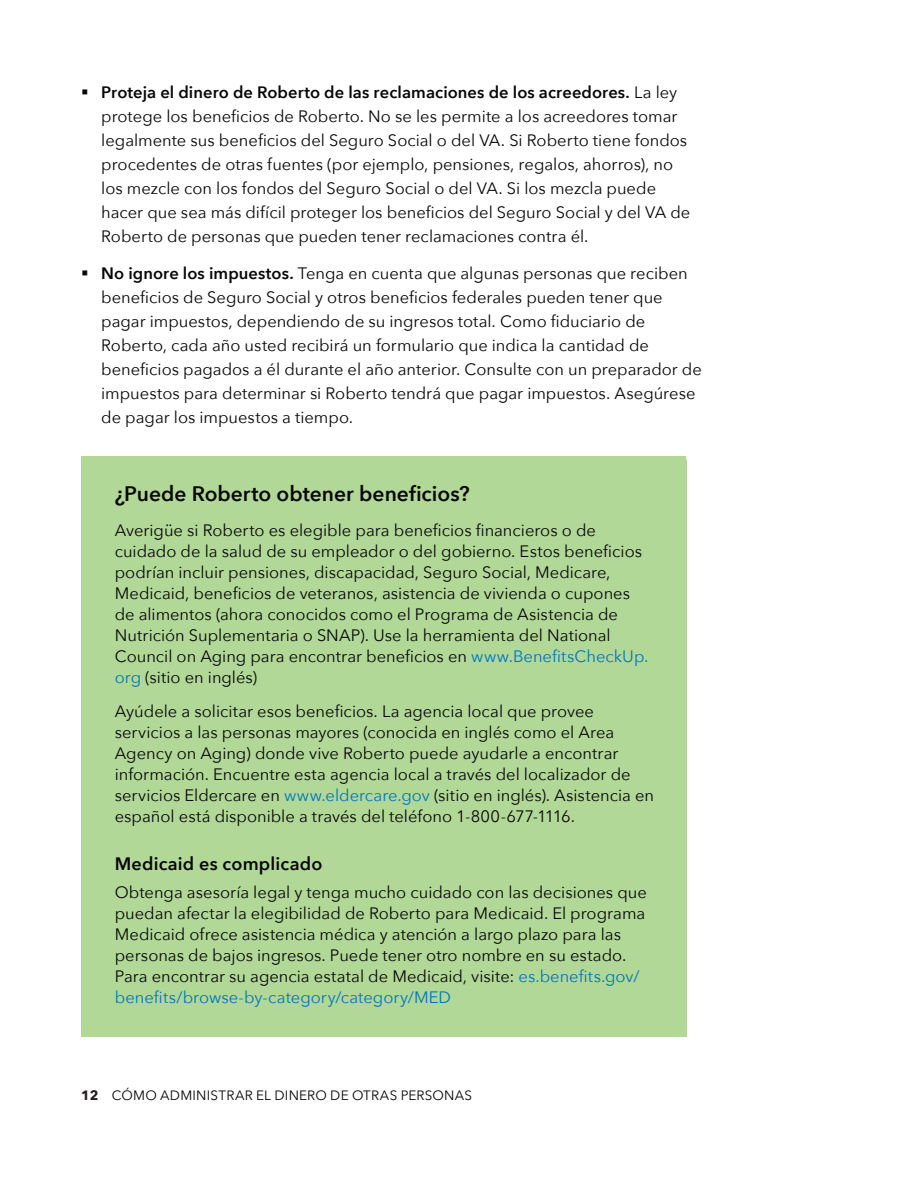
<style>
.page{position:relative;width:918px;height:1188px;background:#fff}
.page>*{position:absolute;margin:0;border:0;box-sizing:border-box;transform-origin:0 0}
.Header__text_box{font:600 21px "Avenir Next";color:#070709}
.t1{font:600 18px "Avenir Next";letter-spacing:.01em;color:#070709}
.Paragraph__text_box{font:16.5px/21px "Avenir Next";color:#070709}
.t2{font:13.5px "Avenir Next";letter-spacing:.015em;color:#070709}
.s1{font-weight:600}
.s2{color:#0076be}
.s3{font-weight:700;color:#231f20}
</style>
<div class="page">
<div style="left:81px;top:460px;width:605px;height:576px;background:#b2d897"></div>
<div style="left:81px;top:456px;width:605px;height:8px;background:#b2d897"></div>
<p class="Paragraph__text_box" style="left:101px;top:80px;width:591px;line-height:24px;text-indent:-20px">▪ <span class="s1">Proteja el dinero de Roberto de las reclamaciones de los acreedores.</span> La ley protege los beneficios de Roberto. No se les permite a los acreedores tomar legalmente sus beneficios del Seguro Social o del VA. Si Roberto tiene fondos procedentes de otras fuentes (por ejemplo, pensiones, regalos, ahorros), no los mezcle con los fondos del Seguro Social o del VA. Si los mezcla puede hacer que sea más difícil proteger los beneficios del Seguro Social y del VA de Roberto de personas que pueden tener reclamaciones contra él.</p>
<p class="Paragraph__text_box" style="left:101px;top:261px;width:602px;line-height:24px;text-indent:-20px">▪ <span class="s1">No ignore los impuestos.</span> Tenga en cuenta que algunas personas que reciben beneficios de Seguro Social y otros beneficios federales pueden tener que pagar impuestos, dependiendo de su ingresos total. Como fiduciario de Roberto, cada año usted recibirá un formulario que indica la cantidad de beneficios pagados a él durante el año anterior. Consulte con un preparador de impuestos para determinar si Roberto tendrá que pagar impuestos. Asegúrese de pagar los impuestos a tiempo.</p>
<p class="Header__text_box" style="left:115px;top:481px;width:357px">¿Puede Roberto obtener beneficios?</p>
<p class="Paragraph__text_box" style="left:115px;top:519px;width:535px">Averigüe si Roberto es elegible para beneficios financieros o de cuidado de la salud de su empleador o del gobierno. Estos beneficios podrían incluir pensiones, discapacidad, Seguro Social, Medicare, Medicaid, beneficios de veteranos, asistencia de vivienda o cupones de alimentos (ahora conocidos como el Programa de Asistencia de Nutrición Suplementaria o SNAP). Use la herramienta del National Council on Aging para encontrar beneficios en <span class="s2">www.BenefitsCheckUp. org</span> (sitio en inglés)</p>
<p class="Paragraph__text_box" style="left:115px;top:701px;width:541px">Ayúdele a solicitar esos beneficios. La agencia local que provee servicios a las personas mayores (conocida en inglés como el Area Agency on Aging) donde vive Roberto puede ayudarle a encontrar información. Encuentre esta agencia local a través del localizador de servicios Eldercare en <span class="s2">www.eldercare.gov</span> (sitio en inglés). Asistencia en español está disponible a través del teléfono 1-800-677-1116.</p>
<h5 class="t1" style="left:115px;top:853px;width:209px">Medicaid es complicado</h5>
<p class="Paragraph__text_box" style="left:115px;top:882px;width:534px">Obtenga asesoría legal y tenga mucho cuidado con las decisiones que puedan afectar la elegibilidad de Roberto para Medicaid. El programa Medicaid ofrece asistencia médica y atención a largo plazo para las personas de bajos ingresos. Puede tener otro nombre en su estado.<br>Para encontrar su agencia estatal de Medicaid, visite: <span class="s2">es.benefits.gov/ benefits/browse-by-category/category/MED</span></p>
<p class="t2" style="left:81px;top:1087px;width:393px"><span class="s3">12</span> CÓMO ADMINISTRAR EL DINERO DE OTRAS PERSONAS</p>
</div>
